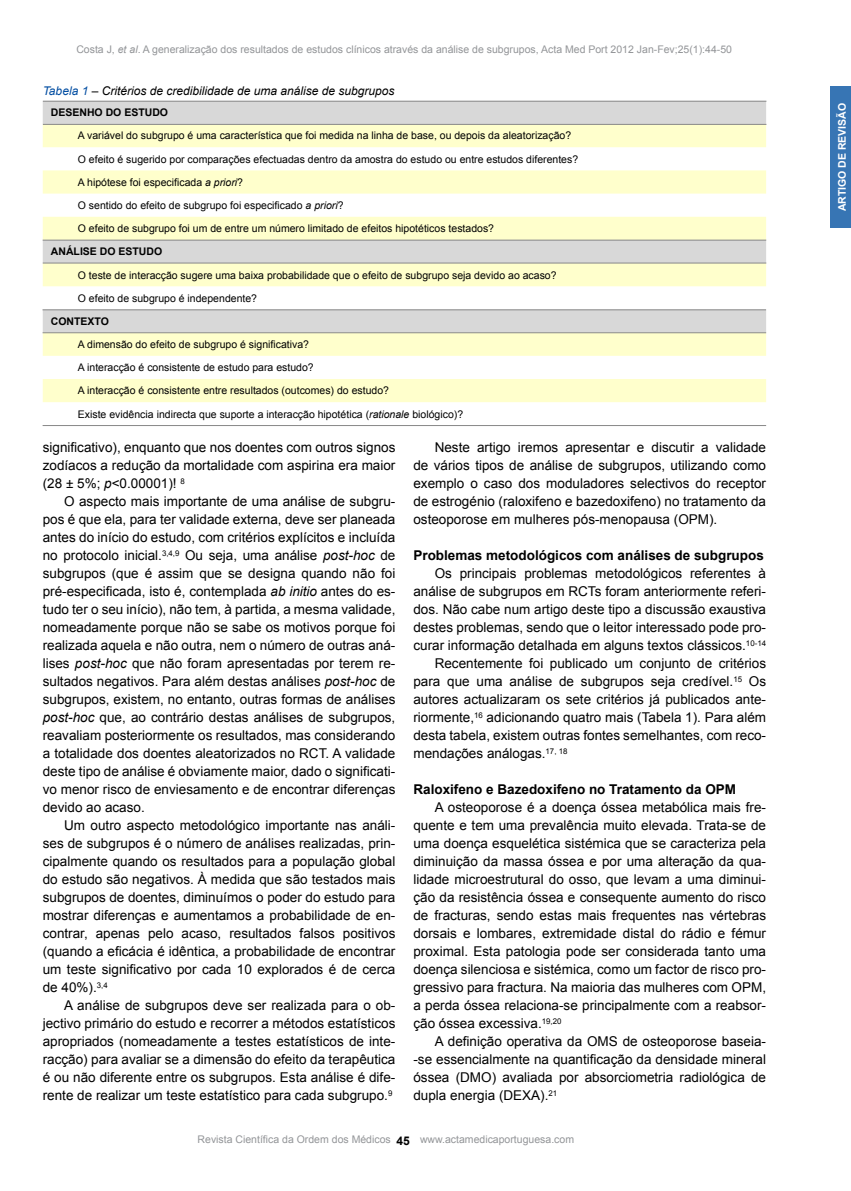
<style>
.page{position:relative;width:851px;height:1191px;background:#fff}
.page>*{position:absolute;margin:0;border:0;box-sizing:border-box;transform-origin:0 0}
.t1{font:13.5px/18px "Arial";color:#000;text-align:justify}
.t2{font:700 13.5px "Arial";color:#000}
.t3{font:italic 12px "Arial";color:#000}
.t4{font:700 12px "Arial";color:#000}
.t5{font:10.5px "Arial";color:#000}
.t6{font:10.5px "Arial";color:#939598}
.t7{font:700 10.5px "Arial";color:#000}
.t8{font:700 10.5px "Arial";color:#fff}
.s1{font-style:italic}
.s2{color:#034ea2}
</style>
<div class="page">
<div style="left:43px;top:102px;width:723px;height:22px;background:#d8d8d8"></div>
<svg style="left:43px;top:125px;width:723px;height:277px;fill:#ffffd4"></svg>
<div style="left:830px;top:86px;width:21px;height:142px;background:#3775b4"></div>
<hr style="left:43px;top:240px;width:723px;height:1px;background:#888">
<hr style="left:43px;top:101px;width:723px;height:1px;background:#888">
<hr style="left:43px;top:124px;width:723px;height:1px;background:#888">
<hr style="left:43px;top:263px;width:723px;height:1px;background:#888">
<hr style="left:43px;top:309px;width:723px;height:1px;background:#888">
<hr style="left:43px;top:332px;width:723px;height:1px;background:#888">
<hr style="left:43px;top:425px;width:723px;height:1px;background:#888">
<p class="t6" style="left:76px;top:42px;width:657px">Costa J, <span class="s1">et al</span>. A generalização dos resultados de estudos clínicos através da análise de subgrupos, Acta Med Port 2012 Jan-Fev;25(1):44-50</p>
<p class="t3" style="left:43px;top:83px;width:353px"><span class="s2">Tabela 1</span> – Critérios de credibilidade de uma análise de subgrupos</p>
<p class="t7" style="left:51px;top:106px;width:119px">DESENHO DO ESTUDO</p>
<p class="t5" style="left:51px;top:129px;width:522px">• A variável do subgrupo é uma característica que foi medida na linha de base, ou depois da aleatorização?</p>
<p class="t5" style="left:51px;top:152px;width:529px">• O efeito é sugerido por comparações efectuadas dentro da amostra do estudo ou entre estudos diferentes?</p>
<p class="t5" style="left:51px;top:175px;width:194px">• A hipótese foi especificada <span class="s1">a priori</span>?</p>
<p class="t5" style="left:51px;top:198px;width:294px">• O sentido do efeito de subgrupo foi especificado <span class="s1">a priori</span>?</p>
<p class="t5" style="left:51px;top:222px;width:445px">• O efeito de subgrupo foi um de entre um número limitado de efeitos hipotéticos testados?</p>
<p class="t7" style="left:51px;top:245px;width:113px">ANÁLISE DO ESTUDO</p>
<p class="t5" style="left:51px;top:268px;width:507px">• O teste de interacção sugere uma baixa probabilidade que o efeito de subgrupo seja devido ao acaso?</p>
<p class="t5" style="left:51px;top:291px;width:208px">• O efeito de subgrupo é independente?</p>
<p class="t7" style="left:51px;top:314px;width:60px">CONTEXTO</p>
<p class="t5" style="left:51px;top:337px;width:260px">• A dimensão do efeito de subgrupo é significativa?</p>
<p class="t5" style="left:51px;top:361px;width:264px">• A interacção é consistente de estudo para estudo?</p>
<p class="t5" style="left:51px;top:384px;width:340px">• A interacção é consistente entre resultados (outcomes) do estudo?</p>
<p class="t5" style="left:51px;top:407px;width:414px">• Existe evidência indirecta que suporte a interacção hipotética (<span class="s1">rationale</span> biológico)?</p>
<p class="t1" style="left:43px;top:438px;width:354px">significativo), enquanto que nos doentes com outros signos zodíacos a redução da mortalidade com aspirina era maior (28 ± 5%; <span class="s1">p</span>&lt;0.00001)! <sup>8</sup></p>
<p class="t1" style="left:43px;top:492px;width:354px;text-indent:21px">O aspecto mais importante de uma análise de subgru&shy;pos é que ela, para ter validade externa, deve ser planeada antes do início do estudo, com critérios explícitos e incluída no protocolo inicial.<sup>3,4,9</sup> Ou seja, uma análise <span class="s1">post-hoc</span> de subgrupos (que é assim que se designa quando não foi pré-especificada, isto é, contemplada <span class="s1">ab initio</span> antes do es&shy;tudo ter o seu início), não tem, à partida, a mesma validade, nomeadamente porque não se sabe os motivos porque foi realizada aquela e não outra, nem o número de outras aná&shy;lises <span class="s1">post-hoc</span> que não foram apresentadas por terem re&shy;sultados negativos. Para além destas análises <span class="s1">post-hoc</span> de subgrupos, existem, no entanto, outras formas de análises <span class="s1">post-hoc</span> que, ao contrário destas análises de subgrupos, reavaliam posteriormente os resultados, mas considerando a totalidade dos doentes aleatorizados no RCT. A validade deste tipo de análise é obviamente maior, dado o significati&shy;vo menor risco de enviesamento e de encontrar diferenças devido ao acaso.</p>
<p class="t1" style="left:43px;top:816px;width:354px;text-indent:21px">Um outro aspecto metodológico importante nas análi&shy;ses de subgrupos é o número de análises realizadas, prin&shy;cipalmente quando os resultados para a população global do estudo são negativos. À medida que são testados mais subgrupos de doentes, diminuímos o poder do estudo para mostrar diferenças e aumentamos a probabilidade de en&shy;contrar, apenas pelo acaso, resultados falsos positivos (quando a eficácia é idêntica, a probabilidade de encontrar um teste significativo por cada 10 explorados é de cerca de 40%).<sup>3,4</sup></p>
<p class="t1" style="left:43px;top:996px;width:354px;text-indent:21px">A análise de subgrupos deve ser realizada para o ob&shy;jectivo primário do estudo e recorrer a métodos estatísticos apropriados (nomeadamente a testes estatísticos de inte&shy;racção) para avaliar se a dimensão do efeito da terapêutica é ou não diferente entre os subgrupos. Esta análise é dife&shy;rente de realizar um teste estatístico para cada subgrupo.<sup>9</sup></p>
<p class="t1" style="left:413px;top:438px;width:354px;text-indent:21px">Neste artigo iremos apresentar e discutir a validade de vários tipos de análise de subgrupos, utilizando como exemplo o caso dos moduladores selectivos do receptor de estrogénio (raloxifeno e bazedoxifeno) no tratamento da osteoporose em mulheres pós-menopausa (OPM).</p>
<p class="t2" style="left:413px;top:546px;width:352px">Problemas metodológicos com análises de subgrupos</p>
<p class="t1" style="left:435px;top:564px;width:333px">Os principais problemas metodológicos referentes à</p>
<p class="t1" style="left:413px;top:582px;width:354px">análise de subgrupos em RCTs foram anteriormente referi-</p>
<p class="t1" style="left:413px;top:600px;width:354px">dos. Não cabe num artigo deste tipo a discussão exaustiva</p>
<p class="t1" style="left:413px;top:618px;width:354px">destes problemas, sendo que o leitor interessado pode pro-</p>
<p class="t1" style="left:413px;top:636px;width:354px">curar informação detalhada em alguns textos clássicos.<sup>10-14</sup></p>
<p class="t1" style="left:435px;top:654px;width:333px">Recentemente foi publicado um conjunto de critérios</p>
<p class="t1" style="left:413px;top:672px;width:354px">para que uma análise de subgrupos seja credível.<sup>15</sup> Os</p>
<p class="t1" style="left:413px;top:690px;width:354px">autores actualizaram os sete critérios já publicados ante-</p>
<p class="t1" style="left:413px;top:708px;width:354px">riormente,<sup>16</sup> adicionando quatro mais (Tabela 1). Para além</p>
<p class="t1" style="left:413px;top:726px;width:354px">desta tabela, existem outras fontes semelhantes, com reco-</p>
<p class="t1" style="left:413px;top:744px;width:155px">mendações análogas.<sup>17,</sup> <sup>18</sup></p>
<p class="t2" style="left:413px;top:780px;width:324px">Raloxifeno e Bazedoxifeno no Tratamento da OPM</p>
<p class="t1" style="left:413px;top:798px;width:354px;text-indent:21px">A osteoporose é a doença óssea metabólica mais fre&shy;quente e tem uma prevalência muito elevada. Trata-se de uma doença esquelética sistémica que se caracteriza pela diminuição da massa óssea e por uma alteração da qua&shy;lidade microestrutural do osso, que levam a uma diminui&shy;ção da resistência óssea e consequente aumento do risco de fracturas, sendo estas mais frequentes nas vértebras dorsais e lombares, extremidade distal do rádio e fémur proximal. Esta patologia pode ser considerada tanto uma doença silenciosa e sistémica, como um factor de risco pro&shy;gressivo para fractura. Na maioria das mulheres com OPM, a perda óssea relaciona-se principalmente com a reabsor&shy;ção óssea excessiva.<sup>19,20</sup></p>
<p class="t1" style="left:413px;top:1032px;width:354px;text-indent:21px">A definição operativa da OMS de osteoporose baseia--se essencialmente na quantificação da densidade mineral óssea (DMO) avaliada por absorciometria radiológica de dupla energia (DEXA).<sup>21</sup></p>
<p class="t6" style="left:198px;top:1132px;width:195px">Revista Científica da Ordem dos Médicos</p>
<p class="t6" style="left:420px;top:1132px;width:156px">www.actamedicaportuguesa.com</p>
<p class="t4" style="left:396px;top:1133px;width:15px">45</p>
<p class="t8" style="left:835px;top:211px;width:110px;rotate:-90deg">ARTIGO DE REVISÃO</p>
</div>
